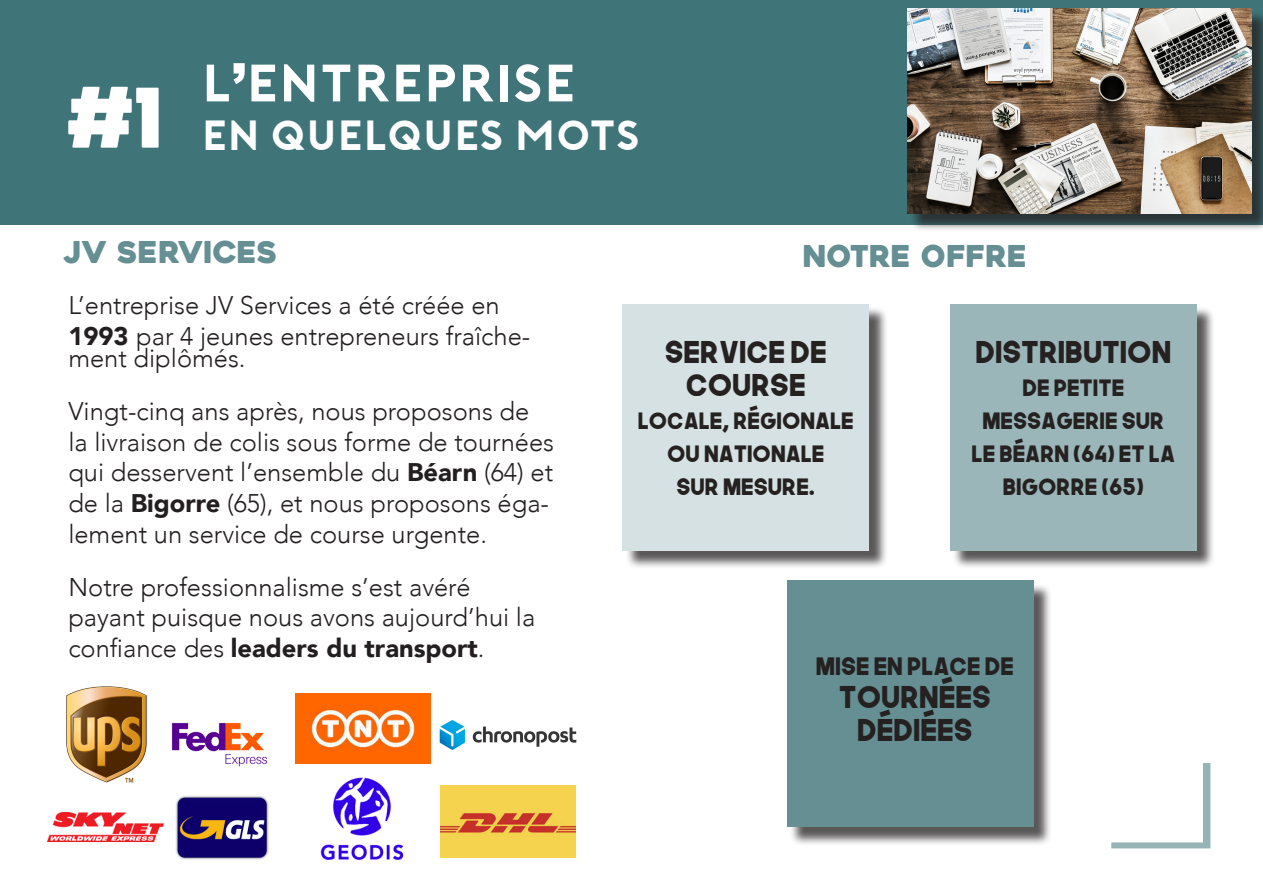
<style>
.page{position:relative;width:1263px;height:893px;background:#fff}
.page>*{position:absolute;margin:0;border:0;box-sizing:border-box;transform-origin:0 0}
.t1{font:800 60px "moon get";color:#fff}
.t2{font:52.5px "Porter Bold DEMO";color:#fff}
.t3{font:42px "Porter Bold DEMO";color:#fff}
.t4{font:30px/33px "The Next Font";color:#252121;text-align:center}
.t5{font:30px "Heavitas";color:#658f93}
.t6{font:300 25.5px/30.6px "Avenir";color:#231f20}
.t7{font:24px "The Next Font";color:#252121}
.t8{font:22.5px/33px "The Next Font";color:#252121;text-align:center}
.s1{font-family:"Arial";font-weight:900}
.s2{font-weight:900}
</style>
<div class="page">
<div style="left:0;top:0;width:1263px;height:225px;background:#3f7579"></div>
<img style="left:66px;top:686px;width:81px;height:97px">
<img style="left:171px;top:722px;width:96px;height:45px">
<img style="left:430px;top:712px;width:147px;height:51px">
<img style="left:295px;top:693px;width:135px;height:70px">
<div style="left:909px;top:11px;width:354px;height:221px;background:#231f20;opacity:.75"></div>
<img style="left:907px;top:8px;width:344px;height:206px">
<div style="left:625px;top:306px;width:263px;height:263px;background:#231f20;opacity:.75"></div>
<div style="left:622px;top:304px;width:247px;height:246px;background:#d5e1e2"></div>
<div style="left:952px;top:306px;width:263px;height:263px;background:#231f20;opacity:.75"></div>
<div style="left:950px;top:304px;width:247px;height:246px;background:#9bb6b9"></div>
<div style="left:790px;top:583px;width:263px;height:263px;background:#231f20;opacity:.75"></div>
<div style="left:787px;top:580px;width:247px;height:247px;background:#658f93"></div>
<div style="left:1203px;top:763px;width:7px;height:85px;background:#96b3b6"></div>
<div style="left:1111px;top:842px;width:92px;height:6px;background:#96b3b6"></div>
<img style="left:176px;top:796px;width:93px;height:64px">
<img style="left:320px;top:778px;width:84px;height:82px">
<img style="left:440px;top:786px;width:135px;height:72px">
<img style="left:48px;top:812px;width:116px;height:30px">
<p class="t1" style="left:64px;top:80px;width:98px">#1</p>
<p class="t2" style="left:202px;top:55px;width:376px">L<span class="s1">’</span>ENTREPRISE</p>
<p class="t3" style="left:202px;top:113px;width:440px">EN QUELQUES MOTS</p>
<p class="t5" style="left:64px;top:234px;width:215px">JV SERVICES</p>
<p class="t5" style="left:802px;top:238px;width:226px">NOTRE OFFRE</p>
<p class="t6" style="left:68px;top:290px;width:463px">L’entreprise JV Services a été créée en<br><span class="s2">1993</span> par 4 jeunes entrepreneurs fraîche-</p>
<p class="t6" style="left:68px;top:343px;width:179px">ment diplômés.</p>
<p class="t6" style="left:68px;top:396px;width:487px">Vingt-cinq ans après, nous proposons de la livraison de colis sous forme de tournées qui desservent l’ensemble du <span class="s2">Béarn</span> (64) et de la <span class="s2">Bigorre</span> (65), et nous proposons éga&shy;lement un service de course urgente.</p>
<p class="t6" style="left:68px;top:572px;width:468px">Notre professionnalisme s’est avéré payant puisque nous avons aujourd’hui la confiance des <span class="s2">leaders du transport</span>.</p>
<p class="t4" style="left:665px;top:334px;width:164px">SERVICE DE<br>COURSE</p>
<p class="t8" style="left:638px;top:403px;width:217px">LOCALE, RÉGIONALE</p>
<p class="t8" style="left:667px;top:436px;width:159px">OU NATIONALE</p>
<p class="t8" style="left:676px;top:469px;width:140px">SUR MESURE.</p>
<p class="t4" style="left:975px;top:334px;width:197px">DISTRIBUTION</p>
<p class="t8" style="left:1022px;top:370px;width:103px">DE PETITE</p>
<p class="t8" style="left:972px;top:403px;width:205px">MESSAGERIE SUR<br>LE BÉARN (64) ET LA<br>BIGORRE (65)</p>
<p class="t7" style="left:816px;top:650px;width:199px">MISE EN PLACE DE</p>
<p class="t4" style="left:839px;top:679px;width:154px">TOURNÉES</p>
<p class="t4" style="left:857px;top:712px;width:117px">DÉDIÉES</p>
</div>
